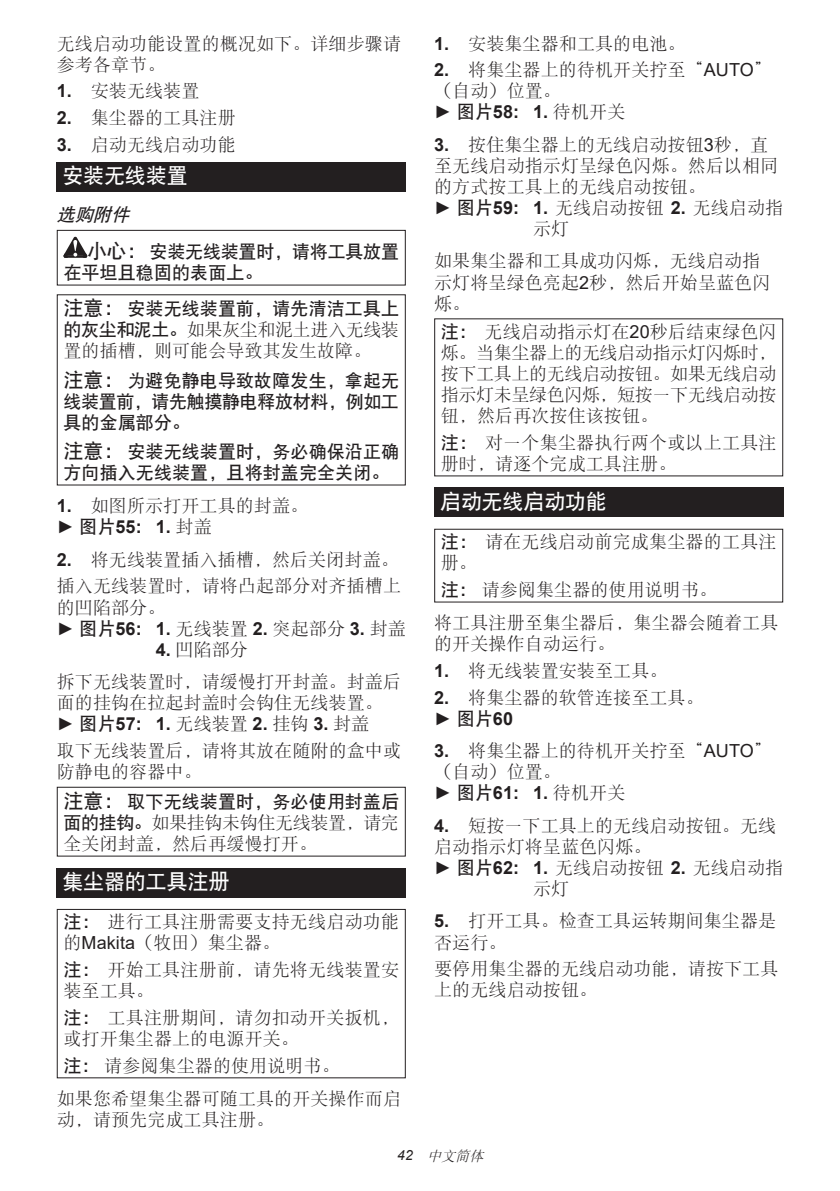
<style>
.page{position:relative;width:840px;height:1191px;background:#fff}
.page>*{position:absolute;margin:0;border:0;box-sizing:border-box;transform-origin:0 0}
.t1{font:21px "DFP Hei W7";letter-spacing:-.01em;color:#fff}
.t2{font:18px/21px "DFP Song W3";letter-spacing:.005em;color:#231f20}
.t3{font:18px/21px "DFP Hei W7";letter-spacing:.005em;color:#231f20}
.t4{font:700 18px "Arial";letter-spacing:.005em;color:#231f20}
.t5{font:18px/21px "DFP Song W3";letter-spacing:-.02em;color:#231f20}
.t6{font:italic 14px "DFP Song W3";color:#231f20}
.s1{font-family:"Arial";font-weight:700}
.s2{font-style:italic}
.s3{font-size:20px}
.s4{font-family:"DFP Hei W7"}
.s5{font-weight:400}
.s6{font-family:"DFP Hei W7";font-weight:400}
.s7{font-family:"DFP Song W3";font-weight:400}
.s8{font-family:"Arial"}
</style>
<div class="page">
<div style="left:57px;top:162px;width:348px;height:29px;background:#231f20"></div>
<svg style="left:63px;top:237px;width:24px;height:21px"></svg>
<div style="left:57px;top:230px;width:348px;height:55px;border:1px solid #231f20"></div>
<div style="left:57px;top:786px;width:348px;height:70px;border:1px solid #231f20"></div>
<div style="left:57px;top:868px;width:348px;height:29px;background:#231f20"></div>
<div style="left:57px;top:909px;width:348px;height:169px;border:1px solid #231f20"></div>
<div style="left:434px;top:488px;width:348px;height:29px;background:#231f20"></div>
<div style="left:434px;top:529px;width:348px;height:73px;border:1px solid #231f20"></div>
<p class="t2" style="left:57px;top:33px;width:345px">无线启动功能设置的概况如下。详细步骤请参考各章节。</p>
<p class="t2" style="left:57px;top:80px;width:144px"><span class="s1">1.</span> 安装无线装置</p>
<p class="t2" style="left:57px;top:107px;width:180px"><span class="s1">2.</span> 集尘器的工具注册</p>
<p class="t2" style="left:57px;top:134px;width:180px"><span class="s1">3.</span> 启动无线启动功能</p>
<p class="t1" style="left:62px;top:165px;width:127px">安装无线装置</p>
<p class="t3" style="left:87px;top:196px;width:313px;line-height:36.6px;text-indent:-30px"><span class="s2">选购附件<br></span><span class="s3">小心：</span>安装无线装置时，请将工具放置</p>
<p class="t3" style="left:63px;top:254px;width:337px;line-height:36.4px">在平坦且稳固的表面上。<br><span class="s3">注意：</span>安装无线装置前，请先清洁工具上</p>
<p class="t2" style="left:63px;top:319px;width:337px"><span class="s4">的灰尘和泥土。</span>如果灰尘和泥土进入无线装置的插槽，则可能会导致其发生故障。</p>
<p class="t3" style="left:63px;top:369px;width:337px;text-align:justify"><span class="s3">注意：</span>为避免静电导致故障发生，拿起无线装置前，请先触摸静电释放材料，例如工具的金属部分。</p>
<p class="t3" style="left:63px;top:441px;width:337px"><span class="s3">注意：</span>安装无线装置时，务必确保沿正确方向插入无线装置，且将封盖完全关闭。</p>
<p class="t2" style="left:57px;top:495px;width:253px"><span class="s1">1.</span> 如图所示打开工具的封盖。</p>
<p class="t4" style="left:57px;top:514px;width:156px"><span class="s5">►</span> <span class="s6">图片</span>55: 1. <span class="s7">封盖</span></p>
<p class="t2" style="left:57px;top:546px;width:345px;line-height:26.8px"><span class="s1">2.</span> 将无线装置插入插槽，然后关闭封盖。插入无线装置时，请将凸起部分对齐插槽上</p>
<p class="t2" style="left:57px;top:596px;width:350px">的凹陷部分。<br><span class="s8">►</span> <span class="s4">图片</span><span class="s1">56: 1.</span> 无线装置 <span class="s1">2.</span> 突起部分 <span class="s1">3.</span> 封盖</p>
<p class="t2" style="left:57px;top:633px;width:345px;line-height:32.4px;text-indent:99px"><span class="s1">4.</span> 凹陷部分<br>拆下无线装置时，请缓慢打开封盖。封盖后</p>
<p class="t2" style="left:57px;top:692px;width:327px">面的挂钩在拉起封盖时会钩住无线装置。</p>
<p class="t4" style="left:57px;top:711px;width:314px"><span class="s5">►</span> <span class="s6">图片</span>57: 1. <span class="s7">无线装置</span> 2. <span class="s7">挂钩</span> 3. <span class="s7">封盖</span></p>
<p class="t2" style="left:57px;top:740px;width:345px">取下无线装置后，请将其放在随附的盒中或防静电的容器中。</p>
<p class="t3" style="left:63px;top:791px;width:337px"><span class="s3">注意：</span>取下无线装置时，务必使用封盖后</p>
<p class="t5" style="left:63px;top:812px;width:337px"><span class="s4">面的挂钩。</span>如果挂钩未钩住无线装置，请完全关闭封盖，然后再缓慢打开。</p>
<p class="t1" style="left:62px;top:870px;width:168px">集尘器的工具注册</p>
<p class="t2" style="left:63px;top:911px;width:337px"><span class="s4">注：</span>进行工具注册需要支持无线启动功能的<span class="s8">Makita</span>（牧田）集尘器。</p>
<p class="t2" style="left:63px;top:959px;width:337px"><span class="s4">注：</span>开始工具注册前，请先将无线装置安装至工具。</p>
<p class="t2" style="left:63px;top:1007px;width:337px"><span class="s4">注：</span>工具注册期间，请勿扣动开关扳机，或打开集尘器上的电源开关。</p>
<p class="t2" style="left:57px;top:1048px;width:345px;line-height:33.4px;text-indent:7px"><span class="s4">注：</span>请参阅集尘器的使用说明书。<br>如果您希望集尘器可随工具的开关操作而启</p>
<p class="t2" style="left:57px;top:1109px;width:219px">动，请预先完成工具注册。</p>
<p class="t2" style="left:434px;top:33px;width:253px"><span class="s1">1.</span> 安装集尘器和工具的电池。</p>
<p class="t2" style="left:434px;top:59px;width:339px"><span class="s1">2.</span> 将集尘器上的待机开关拧至“<span class="s8">AUTO</span>”（自动）位置。</p>
<p class="t4" style="left:434px;top:99px;width:192px"><span class="s5">►</span> <span class="s6">图片</span>58: 1. <span class="s7">待机开关</span></p>
<p class="t2" style="left:434px;top:134px;width:335px"><span class="s1">3.</span> 按住集尘器上的无线启动按钮<span class="s8">3</span>秒，直</p>
<p class="t2" style="left:434px;top:155px;width:345px">至无线启动指示灯呈绿色闪烁。然后以相同</p>
<p class="t2" style="left:434px;top:176px;width:273px">的方式按工具上的无线启动按钮。</p>
<p class="t2" style="left:434px;top:197px;width:350px"><span class="s8">►</span> <span class="s4">图片</span><span class="s1">59: 1.</span> 无线启动按钮 <span class="s1">2.</span> 无线启动指</p>
<p class="t2" style="left:533px;top:218px;width:38px">示灯</p>
<p class="t2" style="left:434px;top:250px;width:337px">如果集尘器和工具成功闪烁，无线启动指示灯将呈绿色亮起<span class="s8">2</span>秒，然后开始呈蓝色闪烁。</p>
<p class="t2" style="left:440px;top:321px;width:337px;text-align:justify"><span class="s4">注：</span>无线启动指示灯在<span class="s8">20</span>秒后结束绿色闪烁。当集尘器上的无线启动指示灯闪烁时，按下工具上的无线启动按钮。如果无线启动指示灯未呈绿色闪烁，短按一下无线启动按钮，然后再次按住该按钮。</p>
<p class="t2" style="left:440px;top:432px;width:337px"><span class="s4">注：</span>对一个集尘器执行两个或以上工具注册时，请逐个完成工具注册。</p>
<p class="t1" style="left:439px;top:490px;width:168px">启动无线启动功能</p>
<p class="t2" style="left:440px;top:531px;width:337px"><span class="s4">注：</span>请在无线启动前完成集尘器的工具注册。</p>
<p class="t2" style="left:434px;top:572px;width:345px;line-height:33.4px;text-indent:7px"><span class="s4">注：</span>请参阅集尘器的使用说明书。<br>将工具注册至集尘器后，集尘器会随着工具</p>
<p class="t2" style="left:434px;top:633px;width:182px">的开关操作自动运行。</p>
<p class="t2" style="left:434px;top:660px;width:235px"><span class="s1">1.</span> 将无线装置安装至工具。</p>
<p class="t2" style="left:434px;top:687px;width:271px"><span class="s1">2.</span> 将集尘器的软管连接至工具。</p>
<p class="t3" style="left:434px;top:708px;width:80px"><span class="s8">►</span> 图片<span class="s1">60</span></p>
<p class="t2" style="left:434px;top:740px;width:339px"><span class="s1">3.</span> 将集尘器上的待机开关拧至“<span class="s8">AUTO</span>”（自动）位置。</p>
<p class="t4" style="left:434px;top:780px;width:192px"><span class="s5">►</span> <span class="s6">图片</span>61: 1. <span class="s7">待机开关</span></p>
<p class="t2" style="left:434px;top:815px;width:343px"><span class="s1">4.</span> 短按一下工具上的无线启动按钮。无线</p>
<p class="t2" style="left:434px;top:836px;width:219px">启动指示灯将呈蓝色闪烁。</p>
<p class="t2" style="left:434px;top:857px;width:350px"><span class="s8">►</span> <span class="s4">图片</span><span class="s1">62: 1.</span> 无线启动按钮 <span class="s1">2.</span> 无线启动指</p>
<p class="t2" style="left:533px;top:878px;width:38px">示灯</p>
<p class="t2" style="left:434px;top:910px;width:343px"><span class="s1">5.</span> 打开工具。检查工具运转期间集尘器是否运行。</p>
<p class="t2" style="left:434px;top:958px;width:345px">要停用集尘器的无线启动功能，请按下工具上的无线启动按钮。</p>
<p class="t6" style="left:397px;top:1148px;width:91px"><span class="s8">4 2</span> 中文简体</p>
</div>
